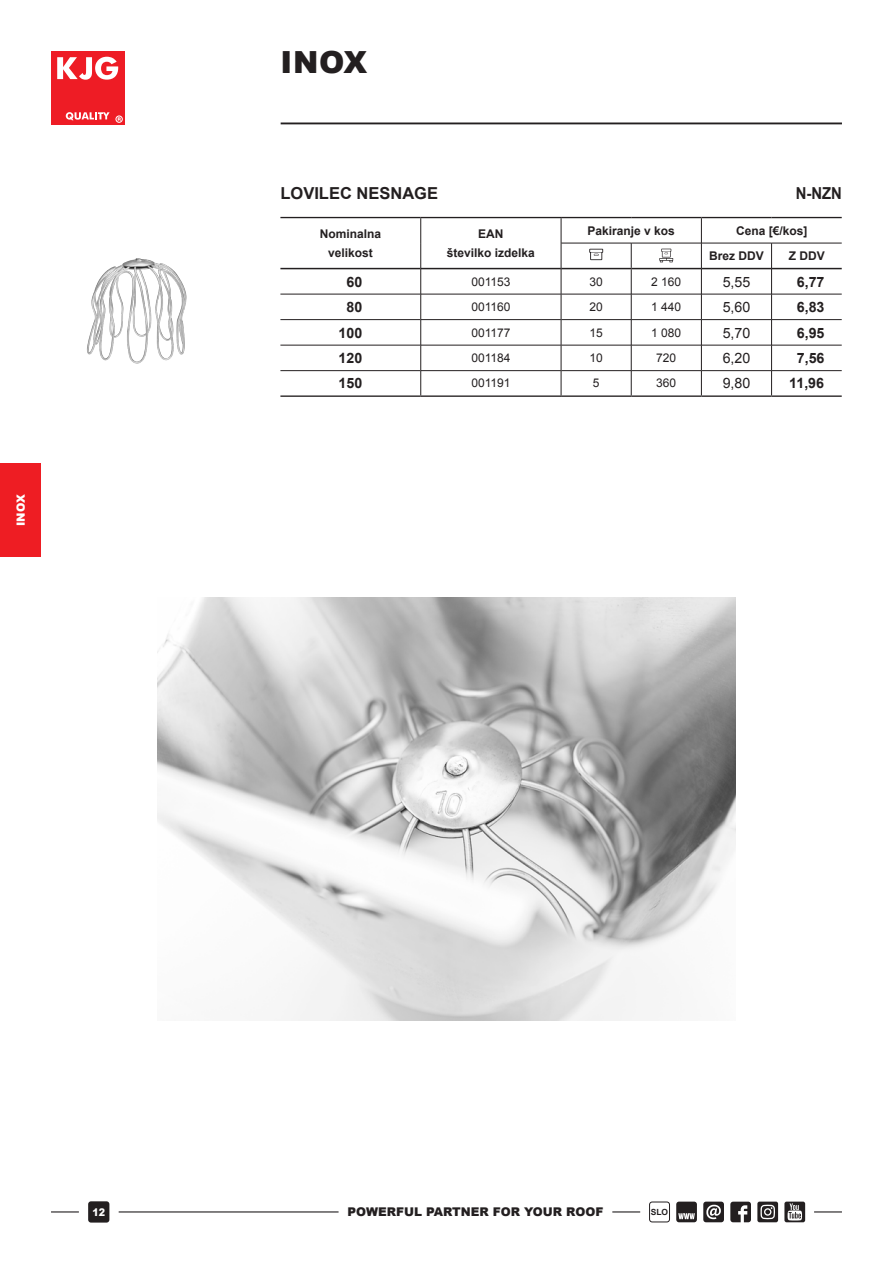
<style>
.page{position:relative;width:893px;height:1263px;background:#fff}
.page>*{position:absolute;margin:0;border:0;box-sizing:border-box;transform-origin:0 0}
.t1{font:900 30.45px "Arial";color:#231f20}
.t2{font:700 16.5px "Arial";color:#231f20}
.t3{font:700 16.5px "Arial";color:#231f20;scale:.9 1}
.t4{font:700 14.25px "Arial";color:#231f20}
.t5{font:14.25px "Arial";color:#231f20}
.t6{font:700 12px "Arial";color:#231f20}
.t7{font:12px "Arial";color:#231f20}
.t8{font:900 12px "Arial";color:#231f20}
.t9{font:900 11.25px "Arial";color:#fff}
.t10{font:900 10.5px "Arial";color:#fff;scale:.9 1}
.t11{font:700 8.4px "Arial";color:#231f20}
</style>
<div class="page">
<hr style="left:281px;top:122px;width:561px;height:2px;background:#231f20">
<div style="left:88px;top:1201px;width:21px;height:21px;background:#231f20;border-radius:3px"></div>
<svg style="left:51px;top:1211px;width:28px;height:1px"></svg>
<svg style="left:612px;top:1211px;width:28px;height:1px"></svg>
<svg style="left:814px;top:1211px;width:28px;height:1px"></svg>
<hr style="left:119px;top:1211px;width:220px;height:1px;background:#231f20">
<div style="left:51px;top:51px;width:73px;height:73px;background:#ee1c25"></div>
<svg style="left:66px;top:112px;width:57px;height:11px"></svg>
<svg style="left:57px;top:57px;width:61px;height:23px"></svg>
<svg style="left:784px;top:1201px;width:21px;height:21px"></svg>
<svg style="left:703px;top:1201px;width:21px;height:21px"></svg>
<svg style="left:676px;top:1201px;width:21px;height:21px"></svg>
<svg style="left:757px;top:1201px;width:21px;height:21px"></svg>
<svg style="left:730px;top:1201px;width:21px;height:21px"></svg>
<div style="left:649px;top:1202px;width:21px;height:20px;border:1px solid #231f20;border-radius:3px"></div>
<div style="left:1px;top:463px;width:40px;height:94px;background:#ee1d23"></div>
<img style="left:87px;top:258px;width:100px;height:106px">
<hr style="left:280px;top:395px;width:141px;height:2px;background:#231f20">
<hr style="left:421px;top:395px;width:140px;height:2px;background:#231f20">
<hr style="left:561px;top:395px;width:70px;height:2px;background:#231f20">
<hr style="left:631px;top:395px;width:70px;height:2px;background:#231f20">
<hr style="left:701px;top:395px;width:71px;height:2px;background:#231f20">
<hr style="left:772px;top:395px;width:70px;height:2px;background:#231f20">
<hr style="left:280px;top:294px;width:140px;height:1px;background:#231f20">
<hr style="left:421px;top:294px;width:140px;height:1px;background:#231f20">
<hr style="left:561px;top:294px;width:70px;height:1px;background:#231f20">
<hr style="left:631px;top:294px;width:70px;height:1px;background:#231f20">
<hr style="left:702px;top:294px;width:70px;height:1px;background:#231f20">
<hr style="left:772px;top:294px;width:70px;height:1px;background:#231f20">
<hr style="left:280px;top:319px;width:140px;height:1px;background:#231f20">
<hr style="left:421px;top:319px;width:140px;height:1px;background:#231f20">
<hr style="left:561px;top:319px;width:70px;height:1px;background:#231f20">
<hr style="left:631px;top:319px;width:70px;height:1px;background:#231f20">
<hr style="left:702px;top:319px;width:70px;height:1px;background:#231f20">
<hr style="left:772px;top:319px;width:70px;height:1px;background:#231f20">
<hr style="left:280px;top:345px;width:140px;height:1px;background:#231f20">
<hr style="left:421px;top:345px;width:140px;height:1px;background:#231f20">
<hr style="left:561px;top:345px;width:70px;height:1px;background:#231f20">
<hr style="left:631px;top:345px;width:70px;height:1px;background:#231f20">
<hr style="left:702px;top:345px;width:70px;height:1px;background:#231f20">
<hr style="left:772px;top:345px;width:70px;height:1px;background:#231f20">
<hr style="left:280px;top:370px;width:140px;height:1px;background:#231f20">
<hr style="left:421px;top:370px;width:140px;height:1px;background:#231f20">
<hr style="left:561px;top:370px;width:70px;height:1px;background:#231f20">
<hr style="left:631px;top:370px;width:70px;height:1px;background:#231f20">
<hr style="left:702px;top:370px;width:70px;height:1px;background:#231f20">
<hr style="left:772px;top:370px;width:70px;height:1px;background:#231f20">
<hr style="left:280px;top:268px;width:140px;height:1px;background:#231f20">
<hr style="left:421px;top:268px;width:140px;height:1px;background:#231f20">
<hr style="left:561px;top:268px;width:70px;height:1px;background:#231f20">
<hr style="left:631px;top:268px;width:70px;height:1px;background:#231f20">
<hr style="left:702px;top:268px;width:69px;height:1px;background:#231f20">
<hr style="left:772px;top:268px;width:70px;height:1px;background:#231f20">
<hr style="left:280px;top:217px;width:141px;height:1px;background:#231f20">
<hr style="left:421px;top:217px;width:140px;height:1px;background:#231f20">
<hr style="left:561px;top:217px;width:70px;height:1px;background:#231f20">
<hr style="left:631px;top:217px;width:70px;height:1px;background:#231f20">
<hr style="left:701px;top:217px;width:71px;height:1px;background:#231f20">
<hr style="left:772px;top:217px;width:70px;height:1px;background:#231f20">
<hr style="left:561px;top:243px;width:70px;height:1px;background:#231f20">
<hr style="left:631px;top:243px;width:70px;height:1px;background:#231f20">
<svg style="left:631px;top:243px;width:1px;height:152px"></svg>
<hr style="left:701px;top:243px;width:71px;height:1px;background:#231f20">
<hr style="left:772px;top:243px;width:70px;height:1px;background:#231f20">
<svg style="left:420px;top:218px;width:1px;height:177px"></svg>
<svg style="left:561px;top:218px;width:1px;height:177px"></svg>
<svg style="left:701px;top:218px;width:1px;height:177px"></svg>
<svg style="left:771px;top:243px;width:1px;height:152px"></svg>
<svg style="left:589px;top:249px;width:14px;height:11px"></svg>
<svg style="left:659px;top:249px;width:14px;height:13px"></svg>
<img style="left:157px;top:597px;width:579px;height:423px">
<p class="t9" style="left:13px;top:526px;width:34px;rotate:-90deg">INOX</p>
<h1 class="t1" style="left:281px;top:40px;width:88px">INOX</h1>
<p class="t2" style="left:280px;top:182px;width:159px">LOVILEC NESNAGE</p>
<p class="t3" style="left:796px;top:182px;width:53px">N-NZN</p>
<p class="t6" style="left:320px;top:225px;width:63px">Nominalna</p>
<p class="t6" style="left:328px;top:245px;width:46px">velikost</p>
<p class="t6" style="left:587px;top:223px;width:89px">Pakiranje v kos</p>
<p class="t6" style="left:736px;top:223px;width:73px">Cena [€/kos]</p>
<p class="t6" style="left:709px;top:248px;width:56px">Brez DDV</p>
<p class="t6" style="left:789px;top:248px;width:37px">Z DDV</p>
<p class="t6" style="left:478px;top:225px;width:27px">EAN</p>
<p class="t6" style="left:447px;top:245px;width:90px">številko izdelka</p>
<p class="t4" style="left:346px;top:272px;width:17px">60</p>
<p class="t7" style="left:471px;top:274px;width:41px">001153</p>
<p class="t7" style="left:590px;top:274px;width:15px">30</p>
<p class="t7" style="left:651px;top:274px;width:32px">2 160</p>
<p class="t5" style="left:723px;top:272px;width:29px">5,55</p>
<p class="t4" style="left:797px;top:272px;width:29px">6,77</p>
<p class="t4" style="left:346px;top:298px;width:17px">80</p>
<p class="t7" style="left:471px;top:299px;width:41px">001160</p>
<p class="t7" style="left:590px;top:299px;width:15px">20</p>
<p class="t7" style="left:651px;top:299px;width:32px">1 440</p>
<p class="t5" style="left:723px;top:298px;width:29px">5,60</p>
<p class="t4" style="left:797px;top:298px;width:29px">6,83</p>
<p class="t4" style="left:339px;top:323px;width:25px">100</p>
<p class="t7" style="left:471px;top:325px;width:41px">001177</p>
<p class="t7" style="left:590px;top:325px;width:15px">15</p>
<p class="t7" style="left:651px;top:325px;width:32px">1 080</p>
<p class="t5" style="left:723px;top:323px;width:29px">5,70</p>
<p class="t4" style="left:797px;top:323px;width:29px">6,95</p>
<p class="t4" style="left:339px;top:349px;width:25px">120</p>
<p class="t7" style="left:471px;top:350px;width:41px">001184</p>
<p class="t7" style="left:590px;top:350px;width:15px">10</p>
<p class="t7" style="left:656px;top:350px;width:22px">720</p>
<p class="t5" style="left:723px;top:349px;width:29px">6,20</p>
<p class="t4" style="left:797px;top:349px;width:29px">7,56</p>
<p class="t4" style="left:339px;top:374px;width:25px">150</p>
<p class="t7" style="left:471px;top:375px;width:41px">001191</p>
<p class="t7" style="left:593px;top:375px;width:8px">5</p>
<p class="t7" style="left:656px;top:375px;width:22px">360</p>
<p class="t5" style="left:723px;top:374px;width:29px">9,80</p>
<p class="t4" style="left:789px;top:374px;width:36px">11,96</p>
<p class="t10" style="left:92px;top:1204px;width:16px">12</p>
<p class="t8" style="left:348px;top:1203px;width:257px">POWERFUL PARTNER FOR YOUR ROOF</p>
<p class="t11" style="left:651px;top:1206px;width:19px">SLO</p>
</div>
